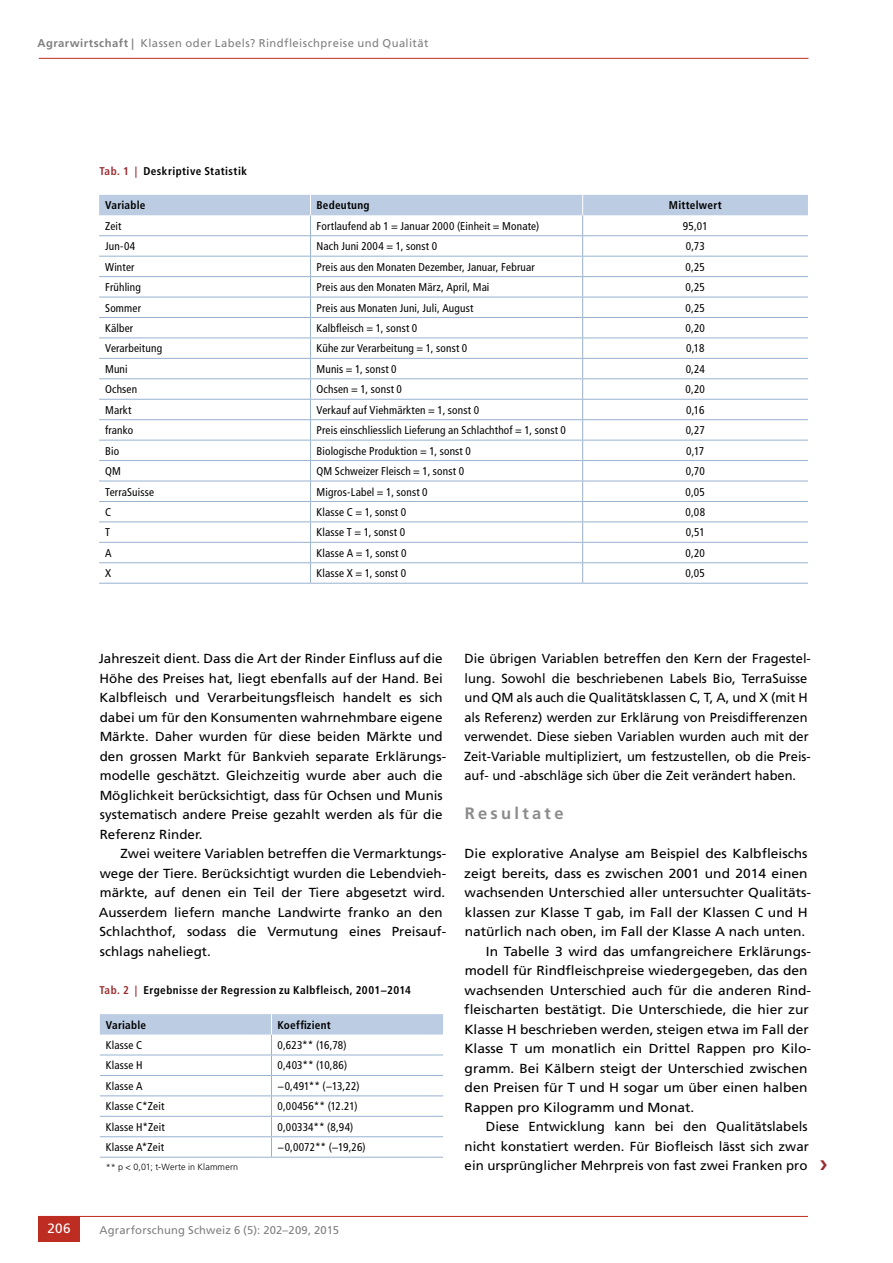
<style>
.page{position:relative;width:893px;height:1263px;background:#fff}
.page>*{position:absolute;margin:0;border:0;box-sizing:border-box;transform-origin:0 0}
.t1{font:700 16.5px "Frutiger LT Std";letter-spacing:.2em;color:#8b8b8b}
.t2{font:13.5px "Frutiger LT Std";color:#fff}
.t3{font:13.2px/19.5px "Frutiger LT Std";color:#000}
.t4{font:13.2px "Frutiger LT Std";color:#000;scale:1.05 1}
.t5{font:condensed 11.25px "Frutiger LT Std";letter-spacing:.015em;color:#000}
.t6{font:700 condensed 11.25px "Frutiger LT Std";letter-spacing:.035em;color:#000}
.t7{font:11.25px "Frutiger LT Std";letter-spacing:.04em;color:#808080}
.t8{font:11.25px "Frutiger LT Std";letter-spacing:.015em;color:#808080}
.t9{font:700 condensed 11.25px "Frutiger LT Std";letter-spacing:.015em;color:#000}
.t10{font:300 9px "Frutiger LT Std";letter-spacing:.015em;color:#000}
.s1{font-weight:700}
.s2{color:#9a2b2f}
</style>
<div class="page">
<hr style="left:39px;top:58px;width:769px;height:1px;background:#bd2d21">
<hr style="left:38px;top:1216px;width:770px;height:1px;background:#bd2d21">
<div style="left:38px;top:1216px;width:42px;height:26px;background:#bd2d21"></div>
<svg style="left:99px;top:195px;width:709px;height:388px"></svg>
<hr style="left:99px;top:583px;width:211px;height:1px;background:#98b2cf">
<hr style="left:310px;top:583px;width:273px;height:1px;background:#98b2cf">
<hr style="left:583px;top:583px;width:225px;height:1px;background:#98b2cf">
<hr style="left:100px;top:1157px;width:171px;height:1px;background:#98b2cf">
<hr style="left:271px;top:1157px;width:172px;height:1px;background:#98b2cf">
<svg style="left:100px;top:1014px;width:343px;height:143px"></svg>
<p class="t7" style="left:38px;top:36px;width:393px"><span class="s1">Agrarwirtschaft |</span> Klassen oder Labels? Rindfleischpreise und Qualität</p>
<p class="t6" style="left:99px;top:164px;width:149px"><span class="s2">Tab. 1 |</span> Deskriptive Statistik</p>
<p class="t9" style="left:105px;top:199px;width:42px">Variable</p>
<p class="t6" style="left:317px;top:199px;width:54px">Bedeutung</p>
<p class="t6" style="left:669px;top:199px;width:54px">Mittelwert</p>
<p class="t5" style="left:105px;top:219px;width:18px">Zeit</p>
<p class="t5" style="left:317px;top:219px;width:224px">Fortlaufend ab 1 = Januar 2000 (Einheit = Monate)</p>
<p class="t5" style="left:683px;top:219px;width:26px">95,01</p>
<p class="t5" style="left:105px;top:240px;width:32px">Jun-04</p>
<p class="t5" style="left:317px;top:240px;width:122px">Nach Juni 2004 = 1, sonst 0</p>
<p class="t5" style="left:686px;top:240px;width:21px">0,73</p>
<p class="t5" style="left:105px;top:260px;width:31px">Winter</p>
<p class="t5" style="left:317px;top:260px;width:220px">Preis aus den Monaten Dezember, Januar, Februar</p>
<p class="t5" style="left:686px;top:260px;width:21px">0,25</p>
<p class="t5" style="left:105px;top:281px;width:37px">Frühling</p>
<p class="t5" style="left:317px;top:281px;width:174px">Preis aus den Monaten März, April, Mai</p>
<p class="t5" style="left:686px;top:281px;width:21px">0,25</p>
<p class="t5" style="left:105px;top:301px;width:37px">Sommer</p>
<p class="t5" style="left:317px;top:301px;width:158px">Preis aus Monaten Juni, Juli, August</p>
<p class="t5" style="left:686px;top:301px;width:21px">0,25</p>
<p class="t5" style="left:105px;top:321px;width:30px">Kälber</p>
<p class="t5" style="left:317px;top:321px;width:102px">Kalbfleisch = 1, sonst 0</p>
<p class="t5" style="left:686px;top:321px;width:21px">0,20</p>
<p class="t5" style="left:105px;top:342px;width:58px">Verarbeitung</p>
<p class="t5" style="left:317px;top:342px;width:152px">Kühe zur Verarbeitung = 1, sonst 0</p>
<p class="t5" style="left:686px;top:342px;width:20px">0,18</p>
<p class="t5" style="left:105px;top:362px;width:24px">Muni</p>
<p class="t5" style="left:317px;top:362px;width:82px">Munis = 1, sonst 0</p>
<p class="t5" style="left:686px;top:362px;width:21px">0,24</p>
<p class="t5" style="left:105px;top:383px;width:34px">Ochsen</p>
<p class="t5" style="left:317px;top:383px;width:87px">Ochsen = 1, sonst 0</p>
<p class="t5" style="left:686px;top:383px;width:21px">0,20</p>
<p class="t5" style="left:105px;top:403px;width:28px">Markt</p>
<p class="t5" style="left:317px;top:403px;width:164px">Verkauf auf Viehmärkten = 1, sonst 0</p>
<p class="t5" style="left:686px;top:403px;width:20px">0,16</p>
<p class="t5" style="left:105px;top:424px;width:30px">franko</p>
<p class="t5" style="left:317px;top:424px;width:251px">Preis einschliesslich Lieferung an Schlachthof = 1, sonst 0</p>
<p class="t5" style="left:686px;top:424px;width:21px">0,27</p>
<p class="t5" style="left:105px;top:444px;width:16px">Bio</p>
<p class="t5" style="left:317px;top:444px;width:156px">Biologische Produktion = 1, sonst 0</p>
<p class="t5" style="left:686px;top:444px;width:20px">0,17</p>
<p class="t5" style="left:105px;top:465px;width:17px">QM</p>
<p class="t5" style="left:317px;top:465px;width:149px">QM Schweizer Fleisch = 1, sonst 0</p>
<p class="t5" style="left:686px;top:465px;width:20px">0,70</p>
<p class="t5" style="left:105px;top:485px;width:51px">TerraSuisse</p>
<p class="t5" style="left:317px;top:485px;width:113px">Migros-Label = 1, sonst 0</p>
<p class="t5" style="left:686px;top:485px;width:21px">0,05</p>
<p class="t5" style="left:105px;top:505px;width:8px">C</p>
<p class="t5" style="left:317px;top:505px;width:91px">Klasse C = 1, sonst 0</p>
<p class="t5" style="left:686px;top:505px;width:21px">0,08</p>
<p class="t5" style="left:105px;top:526px;width:6px">T</p>
<p class="t5" style="left:317px;top:526px;width:90px">Klasse T = 1, sonst 0</p>
<p class="t5" style="left:686px;top:526px;width:20px">0,51</p>
<p class="t5" style="left:105px;top:546px;width:8px">A</p>
<p class="t5" style="left:317px;top:546px;width:92px">Klasse A = 1, sonst 0</p>
<p class="t5" style="left:686px;top:546px;width:21px">0,20</p>
<p class="t5" style="left:105px;top:567px;width:8px">X</p>
<p class="t5" style="left:317px;top:567px;width:91px">Klasse X = 1, sonst 0</p>
<p class="t5" style="left:686px;top:567px;width:21px">0,05</p>
<p class="t2" style="left:47px;top:1221px;width:25px">206</p>
<p class="t3" style="left:99px;top:649px;width:349px">Jahreszeit dient. Dass die Art der Rinder Einfluss auf die Höhe des Preises hat, liegt ebenfalls auf der Hand. Bei Kalbfleisch und Verarbeitungsfleisch handelt es sich dabei um für den Konsumenten wahrnehmbare eigene Märkte. Daher wurden für diese beiden Märkte und den grossen Markt für Bankvieh separate Erklärungs&shy;modelle geschätzt. Gleichzeitig wurde aber auch die Möglichkeit berücksichtigt, dass für Ochsen und Munis systematisch andere Preise gezahlt werden als für die Referenz Rinder.</p>
<p class="t3" style="left:99px;top:844px;width:349px;text-indent:22px">Zwei weitere Variablen betreffen die Vermarktungs&shy;wege der Tiere. Berücksichtigt wurden die Lebendvieh&shy;märkte, auf denen ein Teil der Tiere abgesetzt wird.<br>Ausserdem liefern manche Landwirte franko an den Schlachthof, sodass die Vermutung eines Preisauf&shy;schlags naheliegt.</p>
<p class="t6" style="left:99px;top:983px;width:313px"><span class="s2">Tab. 2 |</span> Ergebnisse der Regression zu Kalbfleisch, 2001−2014</p>
<p class="t9" style="left:106px;top:1018px;width:42px">Variable</p>
<p class="t6" style="left:277px;top:1018px;width:55px">Koeffizient</p>
<p class="t5" style="left:106px;top:1038px;width:38px">Klasse C</p>
<p class="t5" style="left:277px;top:1038px;width:71px">0,623** (16,78)</p>
<p class="t5" style="left:106px;top:1059px;width:38px">Klasse H</p>
<p class="t5" style="left:277px;top:1059px;width:71px">0,403** (10,86)</p>
<p class="t5" style="left:106px;top:1079px;width:38px">Klasse A</p>
<p class="t5" style="left:277px;top:1079px;width:84px">−0,491** (−13,22)</p>
<p class="t5" style="left:106px;top:1100px;width:60px">Klasse C*Zeit</p>
<p class="t5" style="left:277px;top:1100px;width:82px">0,00456** (12.21)</p>
<p class="t5" style="left:106px;top:1120px;width:60px">Klasse H*Zeit</p>
<p class="t5" style="left:277px;top:1120px;width:77px">0,00334** (8,94)</p>
<p class="t5" style="left:106px;top:1141px;width:60px">Klasse A*Zeit</p>
<p class="t5" style="left:277px;top:1141px;width:90px">−0,0072** (−19,26)</p>
<p class="t10" style="left:106px;top:1162px;width:134px">** p &lt; 0,01; t-Werte in Klammern</p>
<p class="t3" style="left:464px;top:649px;width:348px">Die übrigen Variablen betreffen den Kern der Fragestel&shy;lung. Sowohl die beschriebenen Labels Bio, TerraSuisse und QM als auch die Qualitätsklassen C, T, A, und X (mit H als Referenz) werden zur Erklärung von Preisdifferenzen verwendet. Diese sieben Variablen wurden auch mit der Zeit-Variable multipliziert, um festzustellen, ob die Preis&shy;auf- und -abschläge sich über die Zeit verändert haben.</p>
<p class="t1" style="left:465px;top:804px;width:100px">Resultate</p>
<p class="t4" style="left:465px;top:846px;width:328px">Die explorative Analyse am Beispiel des Kalbfleischs</p>
<p class="t4" style="left:464px;top:865px;width:328px">zeigt bereits, dass es zwischen 2001 und 2014 einen</p>
<p class="t4" style="left:465px;top:885px;width:331px">wachsenden Unterschied aller untersuchter Qualitäts-</p>
<p class="t4" style="left:465px;top:904px;width:328px">klassen zur Klasse T gab, im Fall der Klassen C und H</p>
<p class="t4" style="left:465px;top:924px;width:326px">natürlich nach oben, im Fall der Klasse A nach unten.</p>
<p class="t4" style="left:486px;top:943px;width:311px">In Tabelle 3 wird das umfangreichere Erklärungs-</p>
<p class="t4" style="left:465px;top:963px;width:328px">modell für Rindfleischpreise wiedergegeben, das den</p>
<p class="t4" style="left:465px;top:982px;width:331px">wachsenden Unterschied auch für die anderen Rind-</p>
<p class="t4" style="left:464px;top:1002px;width:330px">fleischarten bestätigt. Die Unterschiede, die hier zur</p>
<p class="t4" style="left:464px;top:1021px;width:329px">Klasse H beschrieben werden, steigen etwa im Fall der</p>
<p class="t4" style="left:464px;top:1041px;width:332px">Klasse T um monatlich ein Drittel Rappen pro Kilo-</p>
<p class="t4" style="left:465px;top:1060px;width:328px">gramm. Bei Kälbern steigt der Unterschied zwischen</p>
<p class="t4" style="left:465px;top:1080px;width:328px">den Preisen für T und H sogar um über einen halben</p>
<p class="t4" style="left:465px;top:1099px;width:220px">Rappen pro Kilogramm und Monat.</p>
<p class="t3" style="left:486px;top:1117px;width:323px">Diese Entwicklung kann bei den Qualitätslabels</p>
<p class="t3" style="left:465px;top:1136px;width:346px">nicht konstatiert werden. Für Biofleisch lässt sich zwar</p>
<p class="t3" style="left:465px;top:1156px;width:344px">ein ursprünglicher Mehrpreis von fast zwei Franken pro</p>
<p class="t8" style="left:99px;top:1223px;width:241px">Agrarforschung Schweiz 6 (5): 202–209, 2015</p>
</div>
